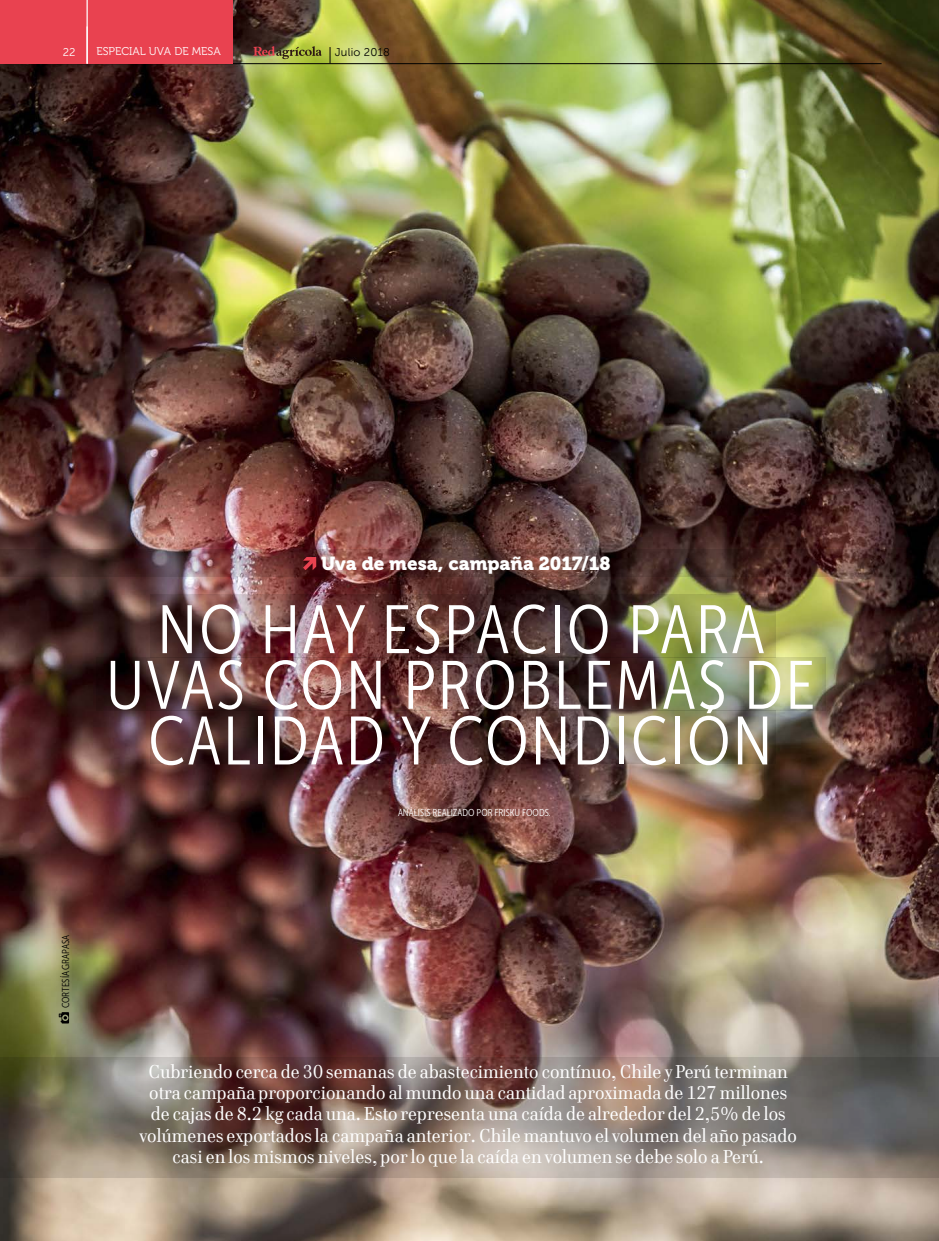
<style>
.page{position:relative;width:939px;height:1241px;background:#fff}
.page>*{position:absolute;margin:0;border:0;box-sizing:border-box;transform-origin:0 0}
.t1{font:68.12px/55.6px "Museo Sans Condensed 300";letter-spacing:.03em;color:#fff;text-align:center}
.t2{font:18.75px/21.2px "Cellini TF";color:#fff;text-align:center}
.t3{font:18.75px "Museo 900";color:#fff}
.t4{font:11.25px "Museo 300";color:#fff}
.t5{font:11.25px "Museo Sans 300";letter-spacing:.02em;color:#000}
.t6{font:11.25px "Museo Sans 300";color:#fff}
.t7{font:10px "Museo Sans Condensed 300";color:#fff}
.t8{font:10px "Museo Sans Condensed 300";color:#000}
</style>
<div class="page">
<img style="left:0;top:0;width:939px;height:1240px">
<hr style="left:57px;top:63px;width:825px;height:1px;background:#000">
<svg style="left:253px;top:46px;width:69px;height:13px"></svg>
<svg style="left:330px;top:47px;width:1px;height:16px"></svg>
<div style="left:0;top:0;width:233px;height:64px;background:#e94250"></div>
<hr style="left:87px;top:0;width:1px;height:64px;background:#fff">
<img style="left:150px;top:594px;width:626px;height:63px">
<img style="left:150px;top:710px;width:626px;height:53px">
<svg style="left:0;top:1056px;width:939px;height:121px;background:#82746b"></svg>
<img style="left:0;top:549px;width:939px;height:28px">
<img style="left:96px;top:657px;width:730px;height:53px">
<svg style="left:303px;top:557px;width:13px;height:13px"></svg>
<svg style="left:59px;top:1011px;width:10px;height:12px"></svg>
<p class="t6" style="left:63px;top:46px;width:14px">22</p>
<p class="t4" style="left:97px;top:45px;width:126px">ESPECIAL UVA DE MESA</p>
<p class="t5" style="left:335px;top:46px;width:57px">Julio 2018</p>
<p class="t3" style="left:321px;top:553px;width:291px">Uva de mesa, campaña 2017/18</p>
<h1 class="t1" style="left:106px;top:602px;width:711px">NO HAY ESPACIO PARA<br>UVAS CON PROBLEMAS DE<br>CALIDAD Y CONDICIÓN</h1>
<p class="t8" style="left:60px;top:1007px;width:74px;rotate:-90deg">CORTESÍA GRAPASA</p>
<p class="t7" style="left:398px;top:807px;width:154px">ANÁLISIS REALIZADO POR FRISKU FOODS.</p>
<p class="t2" style="left:140px;top:1060px;width:659px">Cubriendo cerca de 30 semanas de abastecimiento contínuo, Chile y Perú terminan otra campaña proporcionando al mundo una cantidad aproximada de 127 millones de cajas de 8.2 kg cada una. Esto representa una caída de alrededor del 2,5% de los volúmenes exportados la campaña anterior. Chile mantuvo el volumen del año pasado casi en los mismos niveles, por lo que la caída en volumen se debe solo a Perú.</p>
</div>
